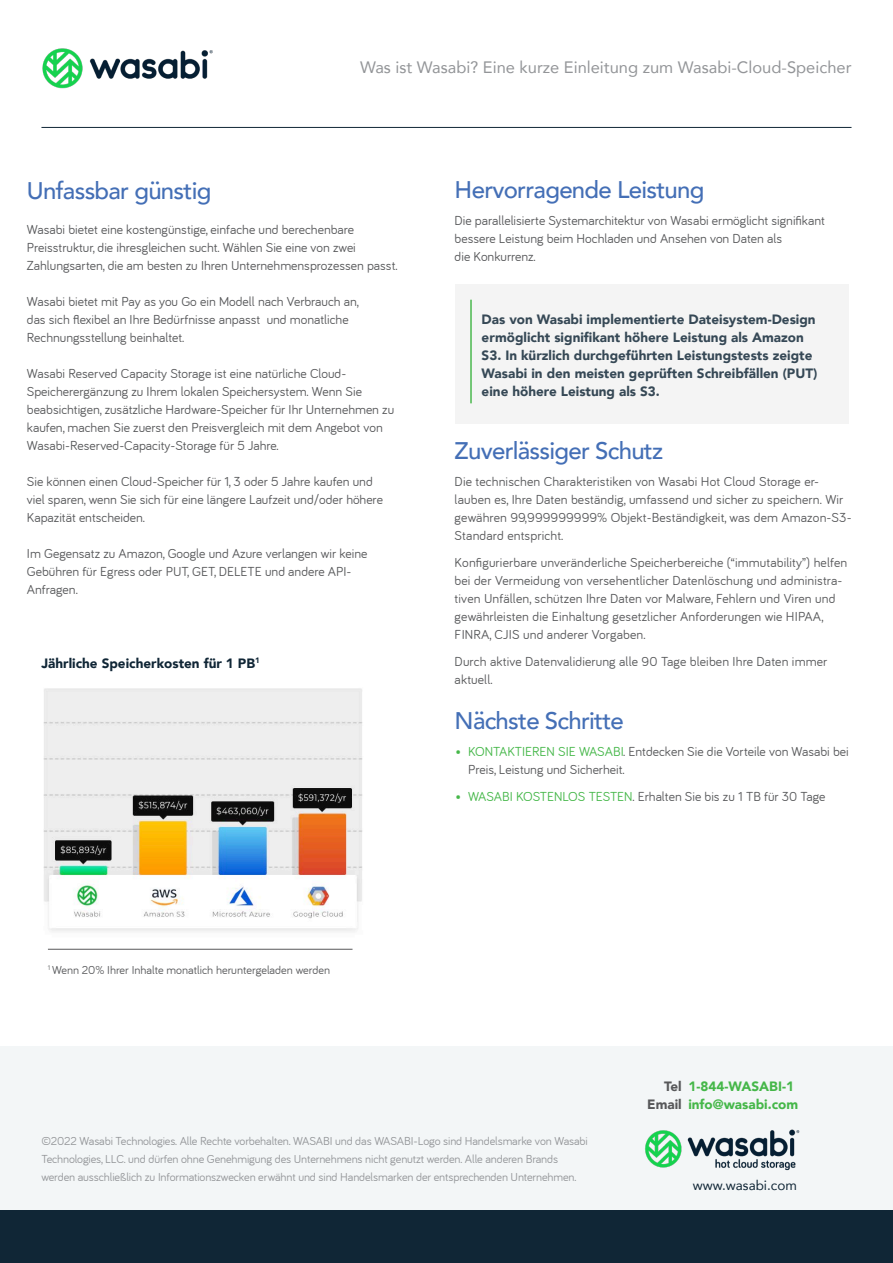
<style>
.page{position:relative;width:893px;height:1263px;background:#fff}
.page>*{position:absolute;margin:0;border:0;box-sizing:border-box;transform-origin:0 0}
.Body_Text_Defaults{font:500 24px "Avenir";letter-spacing:-.03em;color:#446fb6}
.Heading3{font:500 24px "Avenir";letter-spacing:-.03em;color:#446fb6}
.t1{font:16.5px "Avenir";color:#939598}
.Body_Text_Defaults-2{font:13.5px/18px "Bariol";color:#57585a}
.Headings_Defaults{font:900 13.5px/18px "Avenir";color:#102636}
.Headings_Defaults-2{font:900 13.5px "Avenir";color:#45b749}
.Headings_Defaults-3{font:13.5px "Avenir";color:#102636}
.Headings_Defaults-4{font:900 13.5px "Avenir";color:#57585a}
.ABOUT{font:12px/18px "Bariol";letter-spacing:-.01em;color:#939598}
.Headings_Defaults-5{font:12px "Bariol";color:#57585a}
.s1{color:#45b749}
</style>
<div class="page">
<img style="left:42px;top:48px;width:171px;height:41px">
<div style="left:0;top:1046px;width:893px;height:217px;background:#f3f6f7"></div>
<img style="left:645px;top:1129px;width:155px;height:42px">
<hr style="left:41px;top:127px;width:810px;height:1px;background:#102636">
<hr style="left:48px;top:949px;width:304px;height:1px;background:#57585a">
<img style="left:43px;top:688px;width:320px;height:244px">
<div style="left:455px;top:285px;width:393px;height:139px;background:#f3f3f3"></div>
<hr style="left:470px;top:300px;width:2px;height:103px;background:#4bb84e">
<div style="left:0;top:1210px;width:893px;height:53px;background:#102636"></div>
<p class="t1" style="left:360px;top:54px;width:493px">Was ist Wasabi? Eine kurze Einleitung zum Wasabi-Cloud-Speicher</p>
<p class="Heading3" style="left:27px;top:170px;width:186px">Unfassbar günstig</p>
<p class="Body_Text_Defaults-2" style="left:27px;top:220px;width:372px">Wasabi bietet eine kostengünstige, einfache und berechenbare<br>Preisstruktur, die ihresgleichen sucht. Wählen Sie eine von zwei<br>Zahlungsarten, die am besten zu Ihren Unternehmensprozessen passt.</p>
<p class="Body_Text_Defaults-2" style="left:27px;top:292px;width:334px">Wasabi bietet mit Pay as you Go ein Modell nach Verbrauch an, das sich flexibel an Ihre Bedürfnisse anpasst und monatliche<br>Rechnungsstellung beinhaltet.</p>
<p class="Body_Text_Defaults-2" style="left:27px;top:364px;width:369px">Wasabi Reserved Capacity Storage ist eine natürliche Cloud-Speicherergänzung zu Ihrem lokalen Speichersystem. Wenn Sie beabsichtigen, zusätzliche Hardware-Speicher für Ihr Unternehmen zu kaufen, machen Sie zuerst den Preisvergleich mit dem Angebot von Wasabi-Reserved-Capacity-Storage für 5 Jahre.</p>
<p class="Body_Text_Defaults-2" style="left:27px;top:472px;width:358px">Sie können einen Cloud-Speicher für 1, 3 oder 5 Jahre kaufen und viel sparen, wenn Sie sich für eine längere Laufzeit und/oder höhere<br>Kapazität entscheiden.</p>
<p class="Body_Text_Defaults-2" style="left:27px;top:544px;width:342px">Im Gegensatz zu Amazon, Google und Azure verlangen wir keine<br>Gebühren für Egress oder PUT, GET, DELETE und andere API-<br>Anfragen.</p>
<p class="Headings_Defaults" style="left:41px;top:653px;width:220px">Jährliche Speicherkosten für 1 PB<sup>1</sup></p>
<p class="Body_Text_Defaults" style="left:455px;top:169px;width:251px">Hervorragende Leistung</p>
<p class="Body_Text_Defaults-2" style="left:455px;top:211px;width:372px">Die parallelisierte Systemarchitektur von Wasabi ermöglicht signifikant bessere Leistung beim Hochladen und Ansehen von Daten als<br>die Konkurrenz.</p>
<p class="Headings_Defaults" style="left:482px;top:310px;width:337px">Das von Wasabi implementierte Dateisystem-Design ermöglicht signifikant höhere Leistung als Amazon S3. In kürzlich durchgeführten Leistungstests zeigte Wasabi in den meisten geprüften Schreibfällen (PUT) eine höhere Leistung als S3.</p>
<p class="Body_Text_Defaults" style="left:455px;top:430px;width:210px">Zuverlässiger Schutz</p>
<p class="Body_Text_Defaults-2" style="left:455px;top:472px;width:398px">Die technischen Charakteristiken von Wasabi Hot Cloud Storage er&shy;lauben es, Ihre Daten beständig, umfassend und sicher zu speichern. Wir gewähren 99,999999999% Objekt-Beständigkeit, was dem Amazon-S3- Standard entspricht.</p>
<p class="Body_Text_Defaults-2" style="left:455px;top:553px;width:394px">Konfigurierbare unveränderliche Speicherbereiche (“immutability”) helfen bei der Vermeidung von versehentlicher Datenlöschung und administra&shy;tiven Unfällen, schützen Ihre Daten vor Malware, Fehlern und Viren und gewährleisten die Einhaltung gesetzlicher Anforderungen wie HIPAA, FINRA, CJIS und anderer Vorgaben.</p>
<p class="Body_Text_Defaults-2" style="left:455px;top:652px;width:374px">Durch aktive Datenvalidierung alle 90 Tage bleiben Ihre Daten immer aktuell.</p>
<p class="Body_Text_Defaults" style="left:455px;top:700px;width:171px">Nächste Schritte</p>
<p class="Body_Text_Defaults-2" style="left:468px;top:742px;width:382px;text-indent:-13px"><span class="s1">• KONTAKTIEREN SIE WASABI</span>. Entdecken Sie die Vorteile von Wasabi bei<br>Preis, Leistung und Sicherheit.</p>
<p class="Body_Text_Defaults-2" style="left:455px;top:787px;width:372px"><span class="s1">• WASABI KOSTENLOS TESTEN</span>. Erhalten Sie bis zu 1 TB für 30 Tage</p>
<p class="Headings_Defaults-5" style="left:48px;top:963px;width:284px"><sup>1</sup> Wenn 20% Ihrer Inhalte monatlich heruntergeladen werden</p>
<p class="Headings_Defaults-4" style="left:664px;top:1074px;width:19px">Tel</p>
<p class="Headings_Defaults-4" style="left:647px;top:1092px;width:36px">Email</p>
<p class="Headings_Defaults-2" style="left:688px;top:1074px;width:107px">1-844-WASABI-1</p>
<p class="Headings_Defaults-2" style="left:688px;top:1092px;width:111px">info@wasabi.com</p>
<p class="ABOUT" style="left:41px;top:1131px;width:548px">©2022 Wasabi Technologies. Alle Rechte vorbehalten. WASABI und das WASABI-Logo sind Handelsmarke von Wasabi<br>Technologies, LLC. und dürfen ohne Genehmigung des Unternehmens nicht genutzt werden. Alle anderen Brands werden ausschließlich zu Informationszwecken erwähnt und sind Handelsmarken der entsprechenden Unternehmen.</p>
<p class="Headings_Defaults-3" style="left:693px;top:1174px;width:106px">www.wasabi.com</p>
</div>
